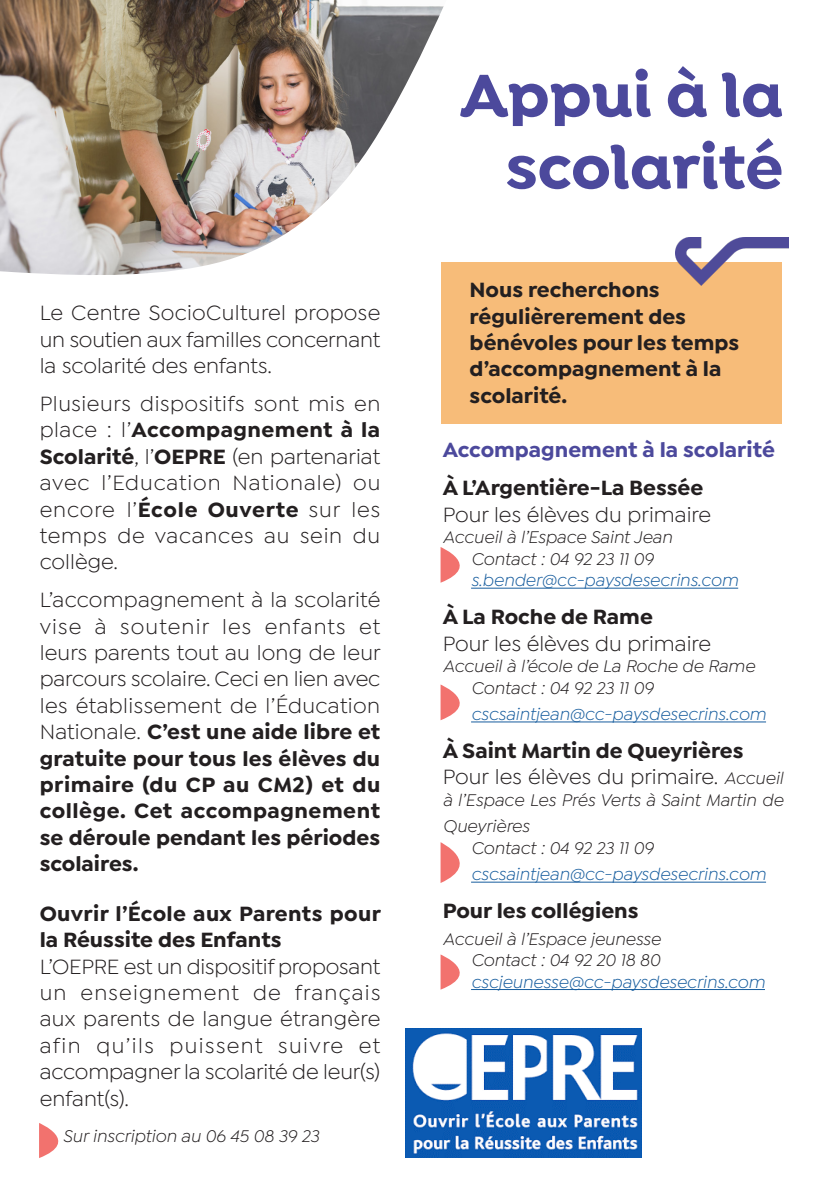
<style>
.page{position:relative;width:840px;height:1191px;background:#fff}
.page>*{position:absolute;margin:0;border:0;box-sizing:border-box;transform-origin:0 0}
.Sous-titre_vert_just{font:700 64px/72px "Isidora Alt";color:#4c499c;text-align:right}
.Sous-titre_vert_just-2{font:22px/26.4px "Isidora Sans";color:#231f20;text-align:justify}
.Sous-titre_vert_just-3{font:700 22px/26.4px "Isidora Sans";color:#231f20}
.Sous-titre_vert_just-4{font:700 22px "Isidora Sans";color:#4c499c}
.Sous-titre_vert_just-5{font:italic 18px/26.4px "Isidora Sans";color:#231f20}
.Sous-titre_vert_just-6{font:italic 18px "Isidora Sans";color:#175d9e}
.s1{font-weight:700}
.s2{font-style:italic;font-size:18px}
</style>
<div class="page">
<div style="left:441px;top:262px;width:340px;height:162px;background:#f7bc79"></div>
<svg style="left:39px;top:1123px;width:20px;height:35px"></svg>
<hr style="left:471px;top:587px;width:266px;height:1px;background:#175d9e">
<hr style="left:471px;top:721px;width:294px;height:1px;background:#175d9e">
<hr style="left:471px;top:881px;width:294px;height:1px;background:#175d9e">
<hr style="left:471px;top:989px;width:293px;height:1px;background:#175d9e">
<svg style="left:440px;top:842px;width:43px;height:41px"></svg>
<svg style="left:440px;top:954px;width:20px;height:35px"></svg>
<svg style="left:440px;top:684px;width:20px;height:36px"></svg>
<svg style="left:440px;top:547px;width:20px;height:36px"></svg>
<img style="left:405px;top:1028px;width:236px;height:129px">
<img style="left:0;top:0;width:444px;height:275px">
<img style="left:675px;top:237px;width:113px;height:49px">
<p class="Sous-titre_vert_just-2" style="left:40px;top:300px;width:342px">Le Centre SocioCulturel propose un soutien aux familles concernant la scolarité des enfants.</p>
<p class="Sous-titre_vert_just-2" style="left:40px;top:390px;width:342px">Plusieurs dispositifs sont mis en place : l’<span class="s1">Accompagnement à la Scolarité</span>, l’<span class="s1">OEPRE</span> (en partenariat avec l’Education Nationale) ou encore l’<span class="s1">École Ouverte</span> sur les temps de vacances au sein du collège.</p>
<p class="Sous-titre_vert_just-2" style="left:40px;top:586px;width:342px">L’accompagnement à la scolarité vise à soutenir les enfants et leurs parents tout au long de leur parcours scolaire. Ceci en lien avec les établissement de l’Éducation Nationale. <span class="s1">C’est une aide libre et gratuite pour tous les élèves du primaire (du CP au CM2) et du collège. Cet accompagnement se déroule pendant les périodes scolaires.</span></p>
<p class="Sous-titre_vert_just-3" style="left:40px;top:900px;width:342px">Ouvrir l’École aux Parents pour la Réussite des Enfants</p>
<p class="Sous-titre_vert_just-2" style="left:40px;top:953px;width:342px">L’OEPRE est un dispositif proposant un enseignement de français aux parents de langue étrangère afin qu’ils puissent suivre et accompagner la scolarité de leur(s) enfant(s).</p>
<p class="Sous-titre_vert_just-5" style="left:63px;top:1122px;width:257px">Sur inscription au 06 45 08 39 23</p>
<p class="Sous-titre_vert_just" style="left:459px;top:61px;width:325px">Appui à la scolarité</p>
<p class="Sous-titre_vert_just-3" style="left:469px;top:277px;width:271px">Nous recherchons régulièrerement des bénévoles pour les temps d’accompagnement à la scolarité.</p>
<p class="Sous-titre_vert_just-4" style="left:442px;top:436px;width:333px">Accompagnement à la scolarité</p>
<p class="Sous-titre_vert_just-3" style="left:442px;top:474px;width:262px">À L’Argentière-La Bessée</p>
<p class="Sous-titre_vert_just-2" style="left:442px;top:501px;width:270px">Pour les élèves du primaire</p>
<p class="Sous-titre_vert_just-5" style="left:442px;top:524px;width:231px">Accueil à l’Espace Saint Jean</p>
<p class="Sous-titre_vert_just-5" style="left:471px;top:545px;width:183px">Contact : 04 92 23 11 09</p>
<p class="Sous-titre_vert_just-6" style="left:471px;top:570px;width:268px">s.bender@cc-paysdesecrins.com</p>
<p class="Sous-titre_vert_just-3" style="left:442px;top:603px;width:212px">À La Roche de Rame</p>
<p class="Sous-titre_vert_just-2" style="left:442px;top:630px;width:270px">Pour les élèves du primaire</p>
<p class="Sous-titre_vert_just-5" style="left:442px;top:653px;width:313px">Accueil à l’école de La Roche de Rame</p>
<p class="Sous-titre_vert_just-5" style="left:471px;top:674px;width:183px">Contact : 04 92 23 11 09</p>
<p class="Sous-titre_vert_just-6" style="left:471px;top:704px;width:296px">cscsaintjean@cc-paysdesecrins.com</p>
<p class="Sous-titre_vert_just-3" style="left:442px;top:737px;width:302px">À Saint Martin de Queyrières</p>
<p class="Sous-titre_vert_just-2" style="left:442px;top:763px;width:342px">Pour les élèves du primaire. <span class="s2">Accueil</span></p>
<p class="Sous-titre_vert_just-5" style="left:442px;top:786px;width:342px">à l’Espace Les Prés Verts à Saint Martin de<br>Queyrières</p>
<p class="Sous-titre_vert_just-5" style="left:471px;top:834px;width:183px">Contact : 04 92 23 11 09</p>
<p class="Sous-titre_vert_just-6" style="left:471px;top:864px;width:296px">cscsaintjean@cc-paysdesecrins.com</p>
<p class="Sous-titre_vert_just-3" style="left:442px;top:897px;width:197px">Pour les collégiens</p>
<p class="Sous-titre_vert_just-5" style="left:442px;top:925px;width:219px">Accueil à l’Espace jeunesse</p>
<p class="Sous-titre_vert_just-5" style="left:471px;top:947px;width:190px">Contact : 04 92 20 18 80</p>
<p class="Sous-titre_vert_just-6" style="left:471px;top:972px;width:295px">cscjeunesse@cc-paysdesecrins.com</p>
</div>
